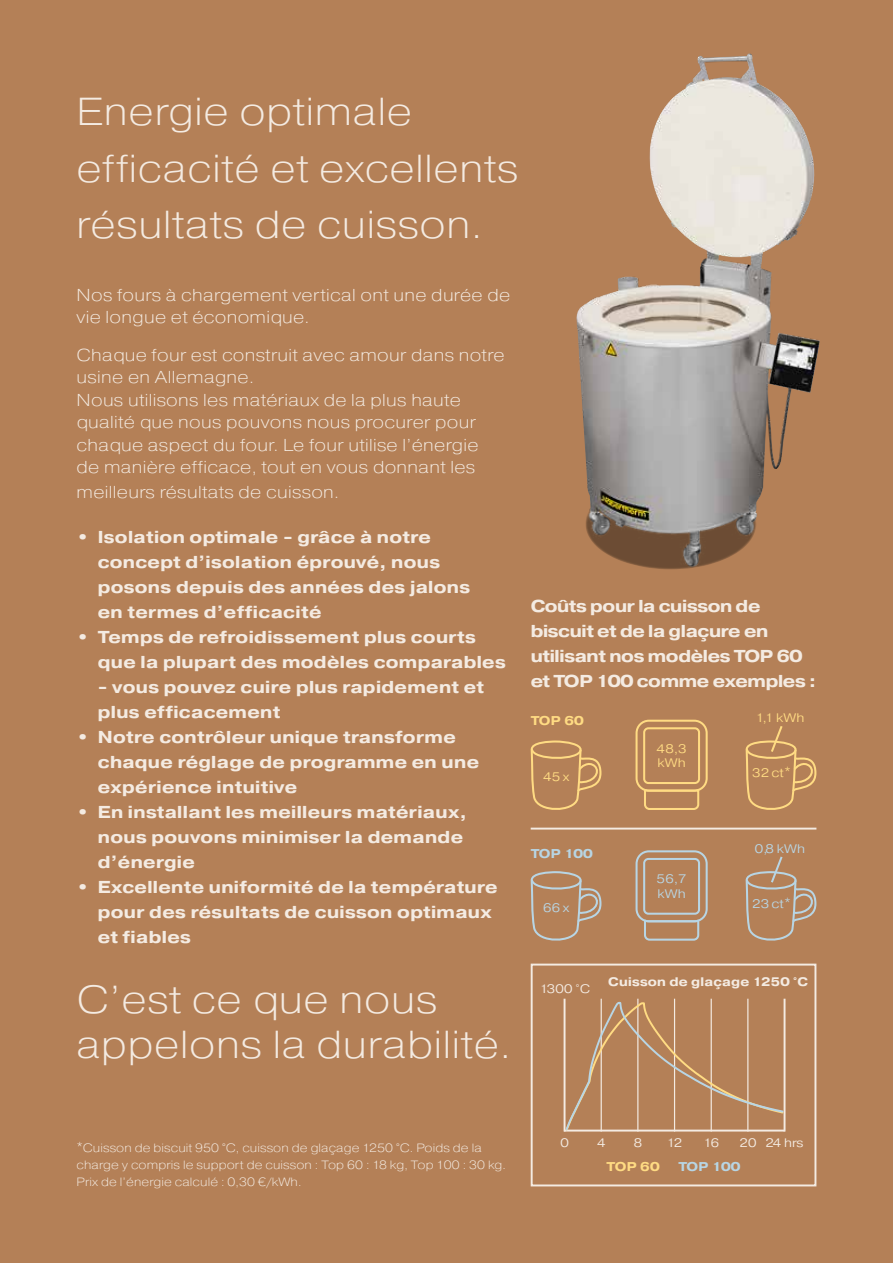
<style>
.page{position:relative;width:893px;height:1263px;background:#b48057}
.page>*{position:absolute;margin:0;border:0;box-sizing:border-box;transform-origin:0 0}
.t1{font:200 39px/56.6px "Pragmatica Extended";letter-spacing:.02em;color:#f4ebe2}
.t2{font:700 17.25px/25px "Pragmatica Extended";letter-spacing:.02em;color:#f4ebe2}
.t3{font:200 17.25px/22.5px "Pragmatica Extended";letter-spacing:.02em;color:#f4ebe2}
.t4{font:700 17.25px/25px "Pragmatica Extended";letter-spacing:-.02em;color:#f4ebe2}
.t5{font:700 12.75px "Pragmatica Extended";letter-spacing:-.01em;color:#b8d5e4}
.t6{font:700 12.75px "Pragmatica Extended";letter-spacing:.02em;color:#ffdb83}
.t7{font:700 12.45px "Pragmatica Extended";letter-spacing:.02em;color:#f4ebe2}
.t8{font:300 12.45px/14.9px "Pragmatica Extended";letter-spacing:.02em;color:#b8d5e4}
.t9{font:300 12.45px/14.9px "Pragmatica Extended";letter-spacing:.02em;color:#ffdb83}
.t10{font:300 12.3px "Pragmatica Extended";letter-spacing:-.02em;color:#f4ebe2}
.t11{font:200 12px/17.4px "Pragmatica Extended";letter-spacing:.01em;color:#f4ebe2}
</style>
<div class="page">
<img style="left:576px;top:55px;width:244px;height:514px">
<div style="left:531px;top:963px;width:285px;height:223px;border:2px solid #f4ebe2"></div>
<hr style="left:637px;top:999px;width:1px;height:132px;background:#f4ebe2">
<hr style="left:601px;top:999px;width:1px;height:132px;background:#f4ebe2">
<hr style="left:674px;top:999px;width:1px;height:132px;background:#f4ebe2">
<hr style="left:711px;top:999px;width:1px;height:132px;background:#f4ebe2">
<hr style="left:747px;top:999px;width:1px;height:132px;background:#f4ebe2">
<hr style="left:564px;top:999px;width:1px;height:132px;background:#f4ebe2">
<hr style="left:784px;top:999px;width:1px;height:132px;background:#f4ebe2">
<svg style="left:564px;top:1001px;width:220px;height:131px"></svg>
<svg style="left:530px;top:871px;width:72px;height:70px"></svg>
<div style="left:635px;top:850px;width:73px;height:72px;border:2px solid #b8d5e4;border-radius:12px"></div>
<div style="left:643px;top:858px;width:57px;height:57px;border:2px solid #b8d5e4;border-radius:4px"></div>
<svg style="left:642px;top:918px;width:58px;height:23px"></svg>
<svg style="left:745px;top:856px;width:72px;height:85px"></svg>
<svg style="left:530px;top:740px;width:72px;height:70px"></svg>
<div style="left:635px;top:720px;width:73px;height:72px;border:2px solid #ffdb83;border-radius:12px"></div>
<div style="left:643px;top:727px;width:57px;height:57px;border:2px solid #ffdb83;border-radius:4px"></div>
<svg style="left:642px;top:787px;width:58px;height:23px"></svg>
<svg style="left:745px;top:726px;width:72px;height:84px"></svg>
<hr style="left:531px;top:828px;width:285px;height:1px;background:#f4ebe2">
<h1 class="t1" style="left:77px;top:83px;width:443px">Energie optimale efficacité et excellents résultats de cuisson.</h1>
<p class="t3" style="left:77px;top:283px;width:435px">Nos fours à chargement vertical ont une durée de vie longue et économique.</p>
<p class="t3" style="left:77px;top:343px;width:430px">Chaque four est construit avec amour dans notre usine en Allemagne.<br>Nous utilisons les matériaux de la plus haute qualité que nous pouvons nous procurer pour chaque aspect du four. Le four utilise l’énergie de manière efficace, tout en vous donnant les</p>
<p class="t3" style="left:77px;top:481px;width:264px">meilleurs résultats de cuisson.</p>
<p class="t2" style="left:98px;top:524px;width:374px;text-indent:-21px">• Isolation optimale - grâce à notre concept d’isolation éprouvé, nous posons depuis des années des jalons en termes d’efficacité</p>
<p class="t2" style="left:98px;top:624px;width:410px;text-indent:-21px">• Temps de refroidissement plus courts que la plupart des modèles comparables</p>
<p class="t2" style="left:98px;top:674px;width:388px">- vous pouvez cuire plus rapidement et plus efficacement</p>
<p class="t2" style="left:98px;top:724px;width:383px;text-indent:-21px">• Notre contrôleur unique transforme chaque réglage de programme en une expérience intuitive</p>
<p class="t2" style="left:98px;top:799px;width:370px;text-indent:-21px">• En installant les meilleurs matériaux, nous pouvons minimiser la demande d’énergie</p>
<p class="t2" style="left:98px;top:874px;width:401px;text-indent:-21px">• Excellente uniformité de la température pour des résultats de cuisson optimaux et fiables</p>
<h1 class="t1" style="left:77px;top:977px;width:436px;line-height:45px">C’est ce que nous appelons la durabilité.</h1>
<p class="t4" style="left:531px;top:593px;width:287px">Coûts pour la cuisson de biscuit et de la glaçure en utilisant nos modèles TOP 60 et TOP 100 comme exemples :</p>
<p class="t6" style="left:531px;top:712px;width:55px">TOP 60</p>
<p class="t9" style="left:756px;top:710px;width:50px">1,1 kWh</p>
<p class="t9" style="left:543px;top:769px;width:28px">45x</p>
<p class="t9" style="left:657px;top:741px;width:31px">48,3 kWh</p>
<p class="t9" style="left:752px;top:766px;width:40px">32 ct*</p>
<p class="t5" style="left:531px;top:845px;width:64px">TOP 100</p>
<p class="t8" style="left:755px;top:841px;width:52px">0,8 kWh</p>
<p class="t8" style="left:543px;top:900px;width:28px">66x</p>
<p class="t8" style="left:657px;top:871px;width:31px">56,7 kWh</p>
<p class="t8" style="left:752px;top:896px;width:40px">23 ct*</p>
<p class="t10" style="left:539px;top:981px;width:52px">1300 °C</p>
<p class="t7" style="left:608px;top:974px;width:201px">Cuisson de glaçage 1250 °C</p>
<p class="t11" style="left:77px;top:1139px;width:431px">*Cuisson de biscuit 950 °C, cuisson de glaçage 1250 °C. Poids de la charge y compris le support de cuisson : Top 60 : 18 kg, Top 100 : 30 kg.<br>Prix de l’énergie calculé : 0,30 €/kWh.</p>
<p class="t10" style="left:560px;top:1135px;width:10px">0</p>
<p class="t10" style="left:597px;top:1135px;width:10px">4</p>
<p class="t10" style="left:634px;top:1135px;width:10px">8</p>
<p class="t10" style="left:666px;top:1135px;width:17px">12</p>
<p class="t10" style="left:703px;top:1135px;width:18px">16</p>
<p class="t10" style="left:739px;top:1135px;width:66px">20 24 hrs</p>
<p class="t6" style="left:606px;top:1158px;width:55px">TOP 60</p>
<p class="t5" style="left:678px;top:1158px;width:64px">TOP 100</p>
</div>
